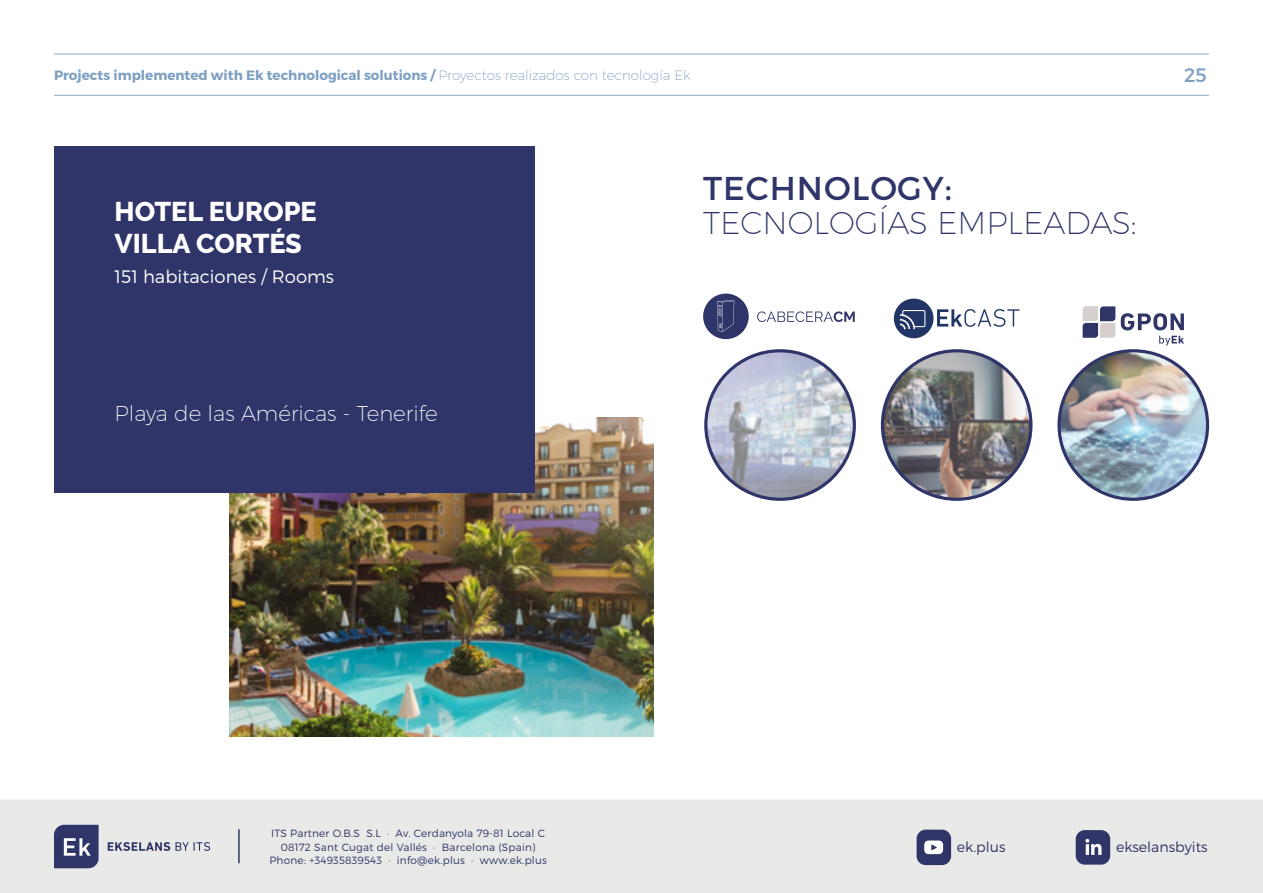
<style>
.page{position:relative;width:1263px;height:893px;background:#fff}
.page>*{position:absolute;margin:0;border:0;box-sizing:border-box;transform-origin:0 0}
.t1{font:33px "Montserrat";letter-spacing:.03em;color:#2f3569}
.t2{font:200 31.5px "Montserrat";color:#2f3569}
.t3{font:800 27px/31.5px "Raleway";color:#fff}
.t4{font:200 21.45px "Montserrat";color:#fff}
.t5{font:19.5px "Montserrat";color:#7ea0c2}
.t6{font:300 18px "Montserrat";color:#fff}
.t7{font:300 14.25px "Montserrat";color:#2f3569}
.t8{font:700 13.5px "Montserrat";color:#7ea0c2}
.t9{font:300 10.5px/13.5px "Montserrat";letter-spacing:.02em;color:#2d3568;text-align:center}
.s1{font-weight:200}
</style>
<div class="page">
<div style="left:0;top:799px;width:1263px;height:94px;background:#e9e9e7"></div>
<svg style="left:54px;top:825px;width:45px;height:43px"></svg>
<svg style="left:108px;top:842px;width:102px;height:9px"></svg>
<hr style="left:238px;top:829px;width:2px;height:34px;background:#2f3569">
<hr style="left:54px;top:53px;width:1155px;height:2px;background:#9ab2ce">
<hr style="left:54px;top:95px;width:1155px;height:1px;background:#9ab2ce">
<div style="left:916px;top:830px;width:35px;height:35px;background:#303568;border-radius:9px"></div>
<svg style="left:924px;top:840px;width:19px;height:14px"></svg>
<div style="left:1076px;top:830px;width:34px;height:35px;background:#303568;border-radius:9px"></div>
<svg style="left:1085px;top:839px;width:16px;height:16px"></svg>
<img style="left:230px;top:418px;width:423px;height:318px">
<div style="left:54px;top:146px;width:480px;height:346px;background:#2f3569"></div>
<img style="left:706px;top:351px;width:148px;height:148px">
<div style="left:704px;top:349px;width:152px;height:152px;border:3px solid #2f3569;border-radius:50%"></div>
<div style="left:703px;top:294px;width:46px;height:45px;background:#2f3569;border-radius:50%"></div>
<svg style="left:717px;top:300px;width:17px;height:32px"></svg>
<svg style="left:757px;top:311px;width:98px;height:11px"></svg>
<img style="left:882px;top:351px;width:149px;height:148px">
<div style="left:881px;top:349px;width:151px;height:152px;border:3px solid #2f3569;border-radius:50%"></div>
<svg style="left:937px;top:309px;width:82px;height:18px"></svg>
<div style="left:894px;top:299px;width:39px;height:39px;background:#213666;border-radius:50%"></div>
<svg style="left:898px;top:310px;width:28px;height:21px"></svg>
<svg style="left:1083px;top:306px;width:32px;height:32px"></svg>
<svg style="left:1121px;top:313px;width:63px;height:17px"></svg>
<svg style="left:1159px;top:336px;width:25px;height:9px"></svg>
<img style="left:1061px;top:351px;width:146px;height:148px">
<div style="left:1057px;top:349px;width:152px;height:152px;border:3px solid #2f3569;border-radius:50%"></div>
<p class="t8" style="left:54px;top:66px;width:638px">Projects implemented with Ek technological solutions / <span class="s1">Proyectos realizados con tecnología Ek</span></p>
<h3 class="t5" style="left:1184px;top:63px;width:24px">25</h3>
<h3 class="t3" style="left:115px;top:196px;width:204px">HOTEL EUROPE<br>VILLA CORTÉS</h3>
<h3 class="t6" style="left:115px;top:266px;width:221px">151 habitaciones / Rooms</h3>
<h3 class="t4" style="left:115px;top:400px;width:325px">Playa de las Américas - Tenerife</h3>
<h1 class="t1" style="left:703px;top:168px;width:250px">TECHNOLOGY:</h1>
<h2 class="t2" style="left:703px;top:204px;width:435px">TECNOLOGÍAS EMPLEADAS:</h2>
<p class="t9" style="left:269px;top:826px;width:279px">ITS Partner O.B.S S.L · Av. Cerdanyola 79-81 Local C<br>08172 Sant Cugat del Vallés · Barcelona (Spain)<br>Phone: +34935839543 · info@ek.plus · www.ek.plus</p>
<h3 class="t7" style="left:957px;top:838px;width:50px">ek.plus</h3>
<h3 class="t7" style="left:1116px;top:838px;width:93px">ekselansbyits</h3>
</div>
